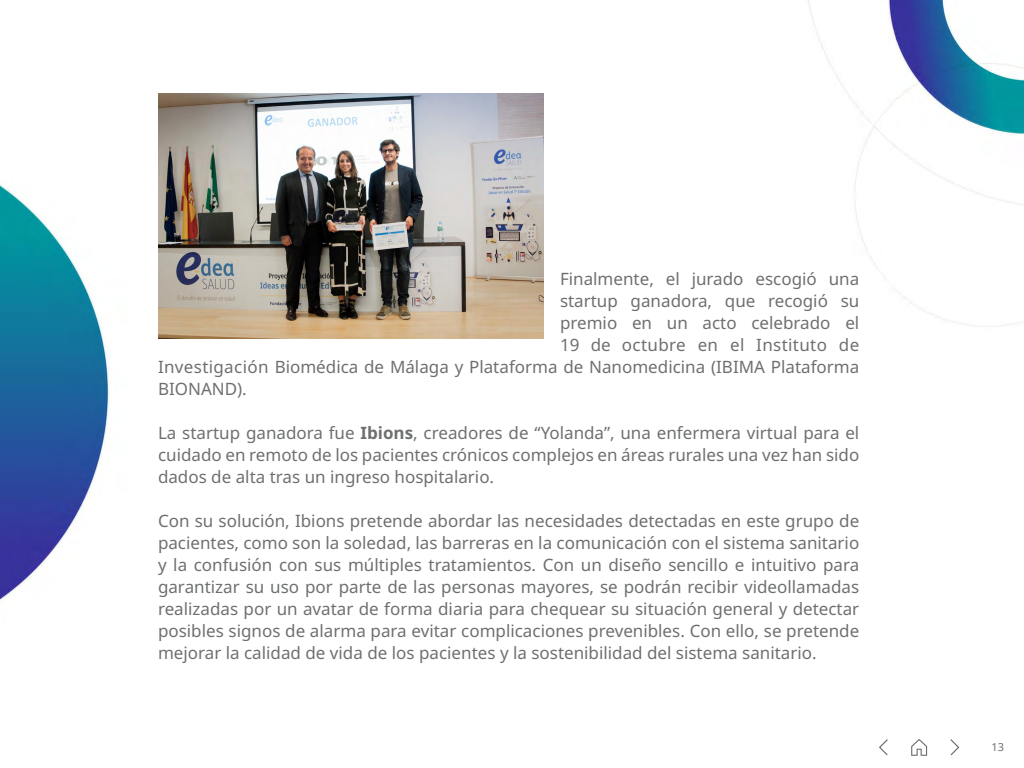
<style>
.page{position:relative;width:1024px;height:768px;background:#fff}
.page>*{position:absolute;margin:0;border:0;box-sizing:border-box;transform-origin:0 0}
.t1{font:17px/22px "Noto Sans";color:#6e7070;text-align:justify}
.t2{font:17px "Noto Sans";letter-spacing:.02em;color:#6e7070}
.t3{font:11px "Noto Sans";color:#6e7070}
.s1{font-weight:700}
</style>
<div class="page">
<img style="left:0;top:0;width:1024px;height:756px">
<svg style="left:911px;top:739px;width:16px;height:17px"></svg>
<svg style="left:879px;top:739px;width:9px;height:16px"></svg>
<svg style="left:950px;top:739px;width:9px;height:16px"></svg>
<img style="left:158px;top:93px;width:385px;height:245px">
<p class="t1" style="left:560px;top:268px;width:301px">Finalmente, el jurado escogió una</p>
<p class="t1" style="left:560px;top:290px;width:301px">startup ganadora, que recogió su</p>
<p class="t1" style="left:560px;top:312px;width:301px">premio en un acto celebrado el</p>
<p class="t2" style="left:560px;top:333px;width:301px">19 de octubre en el Instituto de</p>
<p class="t1" style="left:158px;top:356px;width:703px">Investigación Biomédica de Málaga y Plataforma de Nanomedicina (IBIMA Plataforma</p>
<p class="t1" style="left:158px;top:378px;width:90px">BIONAND).</p>
<p class="t1" style="left:158px;top:422px;width:703px">La startup ganadora fue <span class="s1">Ibions</span>, creadores de “Yolanda”, una enfermera virtual para el cuidado en remoto de los pacientes crónicos complejos en áreas rurales una vez han sido dados de alta tras un ingreso hospitalario.</p>
<p class="t1" style="left:158px;top:510px;width:703px">Con su solución, Ibions pretende abordar las necesidades detectadas en este grupo de pacientes, como son la soledad, las barreras en la comunicación con el sistema sanitario y la confusión con sus múltiples tratamientos. Con un diseño sencillo e intuitivo para garantizar su uso por parte de las personas mayores, se podrán recibir videollamadas realizadas por un avatar de forma diaria para chequear su situación general y detectar posibles signos de alarma para evitar complicaciones prevenibles. Con ello, se pretende mejorar la calidad de vida de los pacientes y la sostenibilidad del sistema sanitario.</p>
<p class="t3" style="left:991px;top:740px;width:14px">13</p>
</div>
